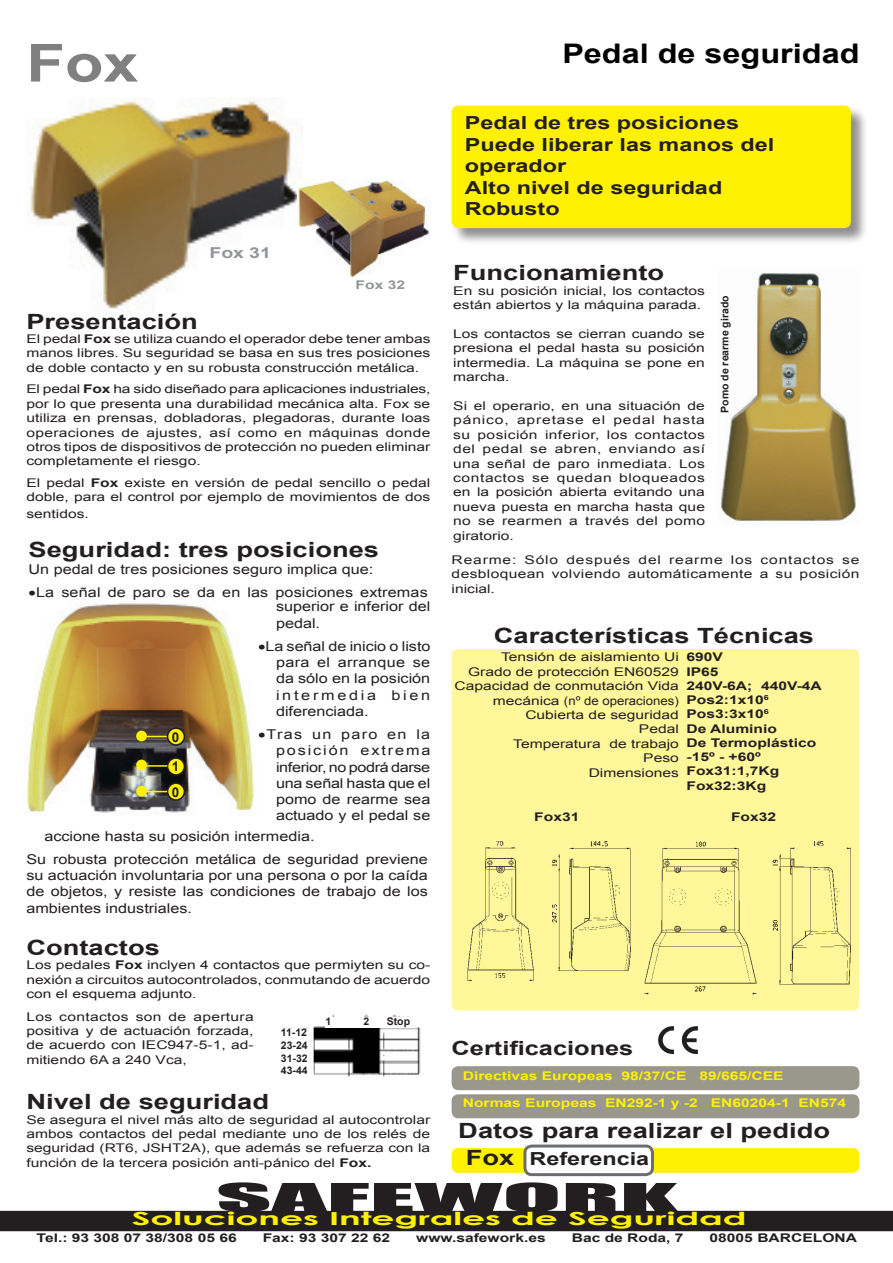
<style>
.page{position:relative;width:893px;height:1263px;background:#fff}
.page>*{position:absolute;margin:0;border:0;box-sizing:border-box;transform-origin:0 0}
.t1{font:700 52.5px "Arial";color:#808080;scale:1.2 1}
.t2{font:36px "Impact";color:#231f20;scale:3 1}
.t3{font:700 27px "Arial";color:#000;scale:1.2 1}
.t4{font:700 21px "Arial";color:#231f20;scale:1.3 1}
.t5{font:700 19.5px "Arial";color:#231f20;scale:1.3 1}
.t6{font:700 18px/21.6px "Arial";color:#231f20;scale:1.3 1}
.t7{font:700 18px "Century Gothic";color:#fff101;scale:2 1}
.t8{font:700 15px "Arial";color:#939598;scale:1.3 1}
.t9{font:13.5px/16.2px "Arial";color:#231f20;text-align:justify;scale:1.2 1}
.t10{font:700 13.5px/26.1px "Arial";color:#231f20}
.t11{font:12px/14.4px "Arial";color:#231f20;text-align:justify;scale:1.3 1}
.t12{font:700 12px/14.2px "Arial";color:#231f20;scale:1.3 1}
.t13{font:700 12px "Arial";color:#fff101;scale:1.3 1}
.t14{font:700 12px "Arial";color:#939598;scale:1.3 1}
.t15{font:700 10.5px/12.6px "Arial";color:#231f20;text-align:justify}
.s1{font-weight:700}
.s2{font-size:21px}
</style>
<div class="page">
<div style="left:1px;top:1211px;width:891px;height:19px;background:#231f20"></div>
<div style="left:0;top:1211px;width:893px;height:20px;border:2px solid #231f20"></div>
<div style="left:452px;top:649px;width:407px;height:361px;background:#fff79a;border-radius:7px"></div>
<img style="left:30px;top:97px;width:272px;height:212px">
<img style="left:27px;top:603px;width:227px;height:211px">
<div style="left:452px;top:1094px;width:407px;height:24px;background:#99988b;border-radius:7px"></div>
<div style="left:452px;top:1066px;width:407px;height:24px;background:#99988b;border-radius:7px"></div>
<div style="left:452px;top:1148px;width:407px;height:25px;background:#fff101;border-radius:7px"></div>
<div style="left:525px;top:1146px;width:127px;height:28px;background:#fff;border-radius:7px"></div>
<div style="left:523px;top:1144px;width:131px;height:32px;border:3px solid #6c6d70;border-radius:7px"></div>
<img style="left:286px;top:1014px;width:135px;height:63px">
<img style="left:659px;top:1026px;width:38px;height:28px">
<div style="left:281px;top:1029px;width:32px;height:51px;background:#fff"></div>
<div style="left:325px;top:1017px;width:91px;height:10px;background:#fff"></div>
<div style="left:451px;top:105px;width:422px;height:146px;background:#231f20;opacity:.5"></div>
<div style="left:452px;top:106px;width:399px;height:122px;background:#fff101;border-radius:7px"></div>
<img style="left:720px;top:273px;width:136px;height:248px">
<img style="left:298px;top:179px;width:131px;height:99px">
<div style="left:136px;top:731px;width:11px;height:10px;background:#fff101;border-radius:50%"></div>
<div style="left:136px;top:759px;width:11px;height:11px;background:#fff101;border-radius:50%"></div>
<div style="left:136px;top:786px;width:11px;height:11px;background:#fff101;border-radius:50%"></div>
<div style="left:168px;top:728px;width:16px;height:17px;background:#fff101;border-radius:50%"></div>
<div style="left:167px;top:727px;width:18px;height:19px;border:2px solid #231f20;border-radius:50%"></div>
<div style="left:168px;top:758px;width:16px;height:17px;background:#fff101;border-radius:50%"></div>
<div style="left:167px;top:757px;width:18px;height:19px;border:2px solid #231f20;border-radius:50%"></div>
<div style="left:168px;top:783px;width:16px;height:17px;background:#fff101;border-radius:50%"></div>
<div style="left:167px;top:782px;width:18px;height:19px;border:2px solid #231f20;border-radius:50%"></div>
<svg style="left:147px;top:736px;width:20px;height:1px"></svg>
<hr style="left:146px;top:765px;width:21px;height:2px;background:#fff101">
<svg style="left:147px;top:791px;width:20px;height:1px"></svg>
<img style="left:467px;top:841px;width:67px;height:141px">
<img style="left:644px;top:841px;width:113px;height:154px">
<img style="left:772px;top:841px;width:79px;height:144px">
<img style="left:551px;top:841px;width:80px;height:130px">
<h1 class="t1" style="left:26px;top:29px;width:95px">Fox</h1>
<p class="t8" style="left:209px;top:243px;width:49px">Fox 31</p>
<p class="t14" style="left:356px;top:277px;width:40px">Fox 32</p>
<h3 class="t4" style="left:26px;top:307px;width:133px">Presentación</h3>
<p class="t11" style="left:26px;top:332px;width:312px">El pedal <span class="s1">Fox</span> se utiliza cuando el operador debe tener ambas manos libres. Su seguridad se basa en sus tres posiciones de doble contacto y en su robusta construcción metálica.</p>
<p class="t11" style="left:26px;top:382px;width:312px">El pedal <span class="s1">Fox</span> ha sido diseñado para aplicaciones industriales, por lo que presenta una durabilidad mecánica alta. Fox se utiliza en prensas, dobladoras, plegadoras, durante loas operaciones de ajustes, así como en máquinas donde otros tipos de dispositivos de protección no pueden eliminar completamente el riesgo.</p>
<p class="t11" style="left:26px;top:476px;width:312px">El pedal <span class="s1">Fox</span> existe en versión de pedal sencillo o pedal doble, para el control por ejemplo de movimientos de dos</p>
<p class="t11" style="left:26px;top:506px;width:50px">sentidos.</p>
<h3 class="t4" style="left:29px;top:536px;width:271px">Seguridad: tres posiciones</h3>
<p class="t9" style="left:29px;top:561px;width:289px">Un pedal de tres posiciones seguro implica que:</p>
<p class="t9" style="left:29px;top:584px;width:334px">•La señal de paro se da en las posiciones extremas</p>
<p class="t9" style="left:276px;top:599px;width:130px">superior e inferior del pedal.</p>
<p class="t9" style="left:276px;top:638px;width:130px;text-indent:-18px">•La señal de inicio o listo para el arranque se da sólo en la posición intermedia bien diferenciada.</p>
<p class="t9" style="left:276px;top:726px;width:130px;text-indent:-18px">•Tras un paro en la posición extrema inferior, no podrá darse una señal hasta que el pomo de rearme sea actuado y el pedal se</p>
<p class="t9" style="left:26px;top:824px;width:336px;line-height:23.4px;text-indent:18px">accione hasta su posición intermedia.<br>Su robusta protección metálica de seguridad previene</p>
<p class="t9" style="left:26px;top:867px;width:336px">su actuación involuntaria por una persona o por la caída de objetos, y resiste las condiciones de trabajo de los ambientes industriales.</p>
<p class="t10" style="left:172px;top:724px;width:9px">0</p>
<p class="t10" style="left:172px;top:753px;width:9px">1<br>0</p>
<h3 class="t4" style="left:26px;top:934px;width:104px">Contactos</h3>
<p class="t11" style="left:26px;top:958px;width:312px">Los pedales <span class="s1">Fox</span> inclyen 4 contactos que permiyten su co&shy;nexión a circuitos autocontrolados, conmutando de acuerdo con el esquema adjunto.</p>
<p class="t11" style="left:26px;top:1009px;width:176px">Los contactos son de apertura positiva y de actuación forzada, de acuerdo con IEC947-5-1, ad&shy;mitiendo 6A a 240 Vca,</p>
<p class="t15" style="left:325px;top:1015px;width:7px">1</p>
<p class="t15" style="left:363px;top:1015px;width:7px">2</p>
<p class="t15" style="left:387px;top:1015px;width:25px">Stop</p>
<p class="t15" style="left:281px;top:1027px;width:28px">11-12<br>23-24<br>31-32<br>43-44</p>
<h3 class="t4" style="left:26px;top:1088px;width:188px">Nivel de seguridad</h3>
<p class="t11" style="left:26px;top:1112px;width:312px">Se asegura el nivel más alto de seguridad al autocontrolar ambos contactos del pedal mediante uno de los relés de seguridad (RT6, JSHT2A), que además se refuerza con la función de la tercera posición anti-pánico del <span class="s1">Fox.</span></p>
<h3 class="t3" style="left:562px;top:36px;width:249px">Pedal de seguridad</h3>
<h3 class="t6" style="left:465px;top:112px;width:240px">Pedal de tres posiciones<br>Puede liberar las manos del operador<br>Alto nivel de seguridad<br>Robusto</h3>
<h3 class="t4" style="left:453px;top:259px;width:164px">Funcionamiento</h3>
<p class="t11" style="left:453px;top:283px;width:195px">En su posición inicial, los contactos están abiertos y la máquina parada.</p>
<p class="t11" style="left:453px;top:327px;width:195px">Los contactos se cierran cuando se presiona el pedal hasta su posición intermedia. La máquina se pone en marcha.</p>
<p class="t11" style="left:453px;top:399px;width:195px">Si el operario, en una situación de pánico, apretase el pedal hasta su posición inferior, los contactos del pedal se abren, enviando así una señal de paro inmediata. Los contactos se quedan bloqueados en la posición abierta evitando una nueva puesta en marcha hasta que no se rearmen a través del pomo giratorio.</p>
<p class="t15" style="left:719px;top:413px;width:119px;rotate:-90deg">Pomo de rearme girado</p>
<p class="t11" style="left:452px;top:552px;width:315px">Rearme: Sólo después del rearme los contactos se desbloquean volviendo automáticamente a su posición inicial.</p>
<h3 class="t4" style="left:494px;top:622px;width:248px">Características Técnicas</h3>
<p class="t11" style="left:454px;top:650px;width:174px;text-align:right">Tensión de aislamiento Ui<br>Grado de protección EN60529<br>Capacidad de conmutación Vida mecánica (nº de operaciones)<br>Cubierta de seguridad<br>Pedal<br>Temperatura de trabajo<br>Peso<br>Dimensiones</p>
<p class="t12" style="left:686px;top:650px;width:106px">690V<br>IP65<br>240V-6A; 440V-4A<br>Pos2:1x10<sup>6<br></sup>Pos3:3x10<sup>6<br></sup>De Aluminio<br>De Termoplástico -15º - +60º<br>Fox31:1,7Kg<br>Fox32:3Kg</p>
<p class="t12" style="left:534px;top:810px;width:36px">Fox31</p>
<p class="t12" style="left:731px;top:810px;width:36px">Fox32</p>
<h3 class="t5" style="left:452px;top:1036px;width:141px">Certificaciones</h3>
<p class="t13" style="left:463px;top:1067px;width:248px">Directivas Europeas 98/37/CE 89/665/CEE</p>
<p class="t13" style="left:463px;top:1095px;width:296px">Normas Europeas EN292-1 y -2 EN60204-1 EN574</p>
<h3 class="t4" style="left:458px;top:1117px;width:287px">Datos para realizar el pedido</h3>
<h3 class="t6" style="left:466px;top:1149px;width:143px"><span class="s2">Fox</span> Referencia</h3>
<h2 class="t2" style="left:216px;top:1169px;width:155px">SAFEWORK</h2>
<p class="t12" style="left:37px;top:1231px;width:155px">Tel.: 93 308 07 38/308 05 66</p>
<p class="t12" style="left:263px;top:1231px;width:100px">Fax: 93 307 22 62</p>
<p class="t12" style="left:416px;top:1231px;width:101px">www.safework.es</p>
<p class="t12" style="left:572px;top:1231px;width:88px">Bac de Roda, 7</p>
<p class="t12" style="left:710px;top:1231px;width:115px">08005 BARCELONA</p>
<h3 class="t7" style="left:132px;top:1205px;width:309px">Soluciones Integrales de Seguridad</h3>
</div>
